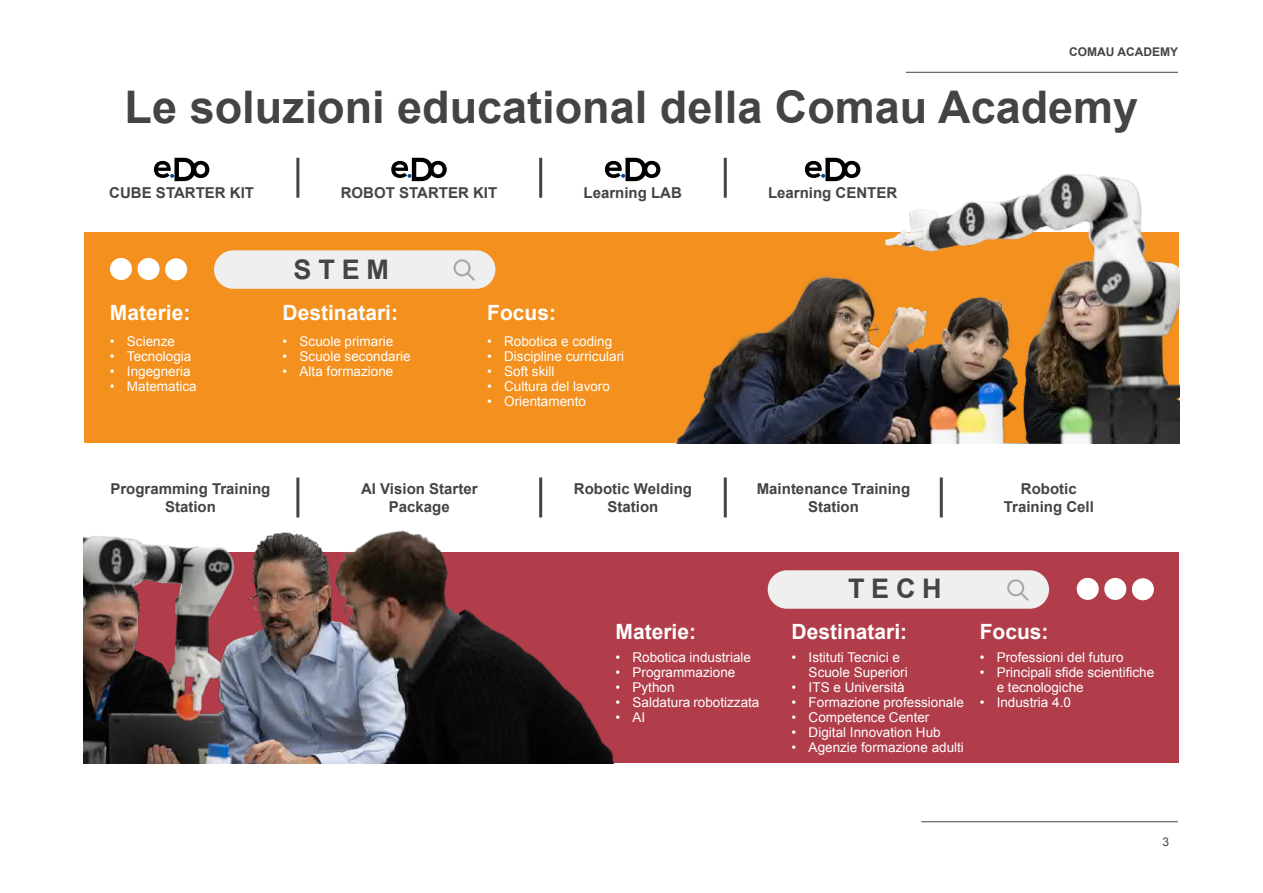
<style>
.page{position:relative;width:1263px;height:893px;background:#fff}
.page>*{position:absolute;margin:0;border:0;box-sizing:border-box;transform-origin:0 0}
.t1{font:700 45px "Arial";color:#454444}
.t2{font:700 27px "Arial";letter-spacing:.25em;color:#454444}
.t3{font:700 21px "Arial";color:#fff}
.t4{font:700 15px/18px "Arial";color:#454444;text-align:center}
.t5{font:13.5px/15px "Arial";color:#fff}
.t6{font:700 12px "Arial";color:#454444}
.t7{font:12px "Arial";color:#454444}
</style>
<div class="page">
<hr style="left:921px;top:821px;width:257px;height:1px;background:#454444">
<hr style="left:906px;top:72px;width:272px;height:1px;background:#454444">
<div style="left:85px;top:553px;width:1094px;height:210px;background:#b13d4a"></div>
<div style="left:85px;top:233px;width:1094px;height:210px;background:#f3901e"></div>
<img style="left:649px;top:172px;width:530px;height:271px">
<div style="left:214px;top:250px;width:281px;height:39px;background:#eeefee;border-radius:19px"></div>
<svg style="left:453px;top:259px;width:22px;height:22px"></svg>
<div style="left:110px;top:258px;width:22px;height:22px;background:#fff;border-radius:50%"></div>
<div style="left:138px;top:258px;width:22px;height:22px;background:#fff;border-radius:50%"></div>
<div style="left:165px;top:258px;width:22px;height:22px;background:#fff;border-radius:50%"></div>
<img style="left:83px;top:490px;width:552px;height:273px">
<div style="left:768px;top:570px;width:281px;height:39px;background:#eeefee;border-radius:19px"></div>
<svg style="left:1007px;top:579px;width:21px;height:22px"></svg>
<div style="left:1077px;top:578px;width:22px;height:22px;background:#fff;border-radius:50%"></div>
<div style="left:1104px;top:578px;width:22px;height:22px;background:#fff;border-radius:50%"></div>
<div style="left:1132px;top:578px;width:22px;height:22px;background:#fff;border-radius:50%"></div>
<hr style="left:296px;top:158px;width:3px;height:40px;background:#454444">
<hr style="left:296px;top:477px;width:3px;height:40px;background:#454444">
<hr style="left:539px;top:158px;width:3px;height:40px;background:#454444">
<hr style="left:539px;top:477px;width:3px;height:40px;background:#454444">
<hr style="left:724px;top:158px;width:3px;height:40px;background:#454444">
<hr style="left:940px;top:477px;width:3px;height:40px;background:#454444">
<hr style="left:724px;top:477px;width:3px;height:40px;background:#454444">
<svg style="left:154px;top:158px;width:55px;height:23px"></svg>
<svg style="left:391px;top:158px;width:56px;height:23px"></svg>
<svg style="left:605px;top:158px;width:55px;height:23px"></svg>
<svg style="left:805px;top:158px;width:55px;height:23px"></svg>
<p class="t6" style="left:1069px;top:44px;width:110px">COMAU ACADEMY</p>
<h1 class="t1" style="left:125px;top:78px;width:1015px">Le soluzioni educational della Comau Academy</h1>
<p class="t4" style="left:109px;top:184px;width:146px">CUBE STARTER KIT</p>
<p class="t4" style="left:341px;top:184px;width:158px">ROBOT STARTER KIT</p>
<p class="t4" style="left:583px;top:184px;width:100px">Learning LAB</p>
<p class="t4" style="left:768px;top:184px;width:131px">Learning CENTER</p>
<h2 class="t2" style="left:294px;top:251px;width:97px">STEM</h2>
<h3 class="t3" style="left:110px;top:298px;width:82px">Materie:</h3>
<h3 class="t3" style="left:283px;top:298px;width:117px">Destinatari:</h3>
<h3 class="t3" style="left:487px;top:298px;width:70px">Focus:</h3>
<p class="t5" style="left:110px;top:334px;width:67px">• Scienze</p>
<p class="t5" style="left:110px;top:349px;width:83px">• Tecnologia</p>
<p class="t5" style="left:110px;top:364px;width:82px">• Ingegneria</p>
<p class="t5" style="left:110px;top:379px;width:88px">• Matematica</p>
<p class="t5" style="left:283px;top:334px;width:112px">• Scuole primarie</p>
<p class="t5" style="left:283px;top:349px;width:130px">• Scuole secondarie</p>
<p class="t5" style="left:283px;top:364px;width:112px">• Alta formazione</p>
<p class="t5" style="left:487px;top:334px;width:127px">• Robotica e coding</p>
<p class="t5" style="left:487px;top:349px;width:139px">• Discipline curriculari</p>
<p class="t5" style="left:487px;top:364px;width:69px">• Soft skill</p>
<p class="t5" style="left:487px;top:379px;width:124px">• Cultura del lavoro</p>
<p class="t5" style="left:487px;top:394px;width:100px">• Orientamento</p>
<p class="t4" style="left:110px;top:480px;width:162px">Programming Training<br>Station</p>
<p class="t4" style="left:361px;top:480px;width:118px">AI Vision Starter<br>Package</p>
<p class="t4" style="left:574px;top:480px;width:120px">Robotic Welding<br>Station</p>
<p class="t4" style="left:757px;top:480px;width:155px">Maintenance Training<br>Station</p>
<p class="t4" style="left:1004px;top:480px;width:92px">Robotic<br>Training Cell</p>
<h3 class="t3" style="left:615px;top:618px;width:82px">Materie:</h3>
<p class="t5" style="left:615px;top:650px;width:137px">• Robotica industriale</p>
<p class="t5" style="left:615px;top:665px;width:121px">• Programmazione</p>
<p class="t5" style="left:615px;top:680px;width:61px">• Python</p>
<p class="t5" style="left:615px;top:695px;width:145px">• Saldatura robotizzata</p>
<p class="t5" style="left:615px;top:710px;width:31px">• AI</p>
<h2 class="t2" style="left:848px;top:571px;width:95px">TECH</h2>
<h3 class="t3" style="left:792px;top:618px;width:117px">Destinatari:</h3>
<p class="t5" style="left:809px;top:650px;width:101px;text-indent:-17px">• Istituti Tecnici e<br>Scuole Superiori</p>
<p class="t5" style="left:792px;top:680px;width:115px">• ITS e Università</p>
<p class="t5" style="left:792px;top:695px;width:174px">• Formazione professionale</p>
<p class="t5" style="left:792px;top:710px;width:139px">• Competence Center</p>
<p class="t5" style="left:792px;top:725px;width:151px">• Digital Innovation Hub</p>
<p class="t5" style="left:792px;top:740px;width:174px">• Agenzie formazione adulti</p>
<h3 class="t3" style="left:980px;top:618px;width:70px">Focus:</h3>
<p class="t5" style="left:980px;top:650px;width:145px">• Professioni del futuro</p>
<p class="t5" style="left:997px;top:665px;width:159px;text-indent:-17px">• Principali sfide scientifiche e tecnologiche</p>
<p class="t5" style="left:980px;top:695px;width:93px">• Industria 4.0</p>
<p class="t7" style="left:1162px;top:834px;width:8px">3</p>
</div>
